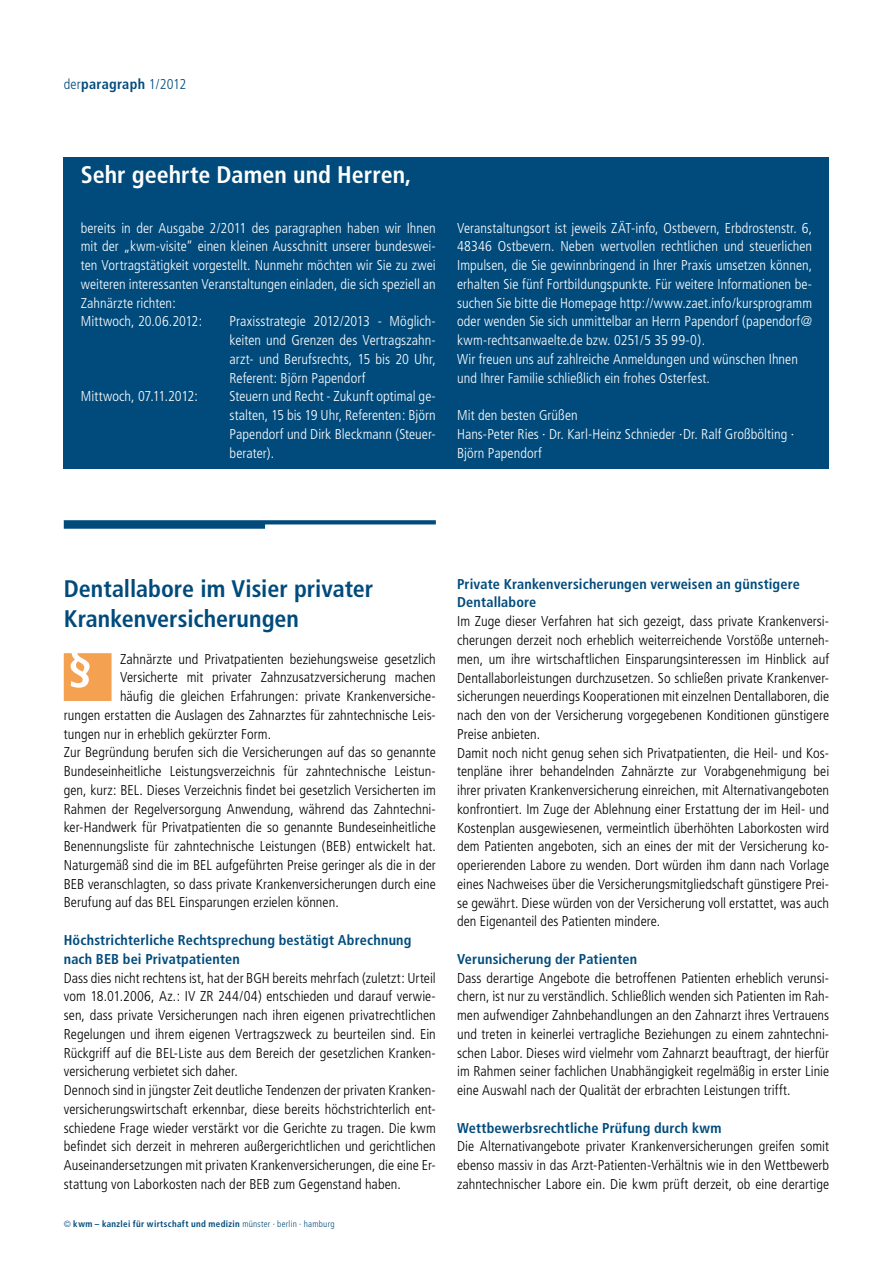
<style>
.page{position:relative;width:893px;height:1263px;background:#fff}
.page>*{position:absolute;margin:0;border:0;box-sizing:border-box;transform-origin:0 0}
.t1{font:700 condensed 24px/30px "Frutiger";color:#004b7c}
.t2{font:700 condensed 24px "Frutiger";color:#fff}
.t3{font:300 condensed 14.25px/18.8px "Frutiger";letter-spacing:.005em;color:#000}
.t4{font:300 condensed 14.25px/18.8px "Frutiger";letter-spacing:.005em;color:#fff}
.t5{font:700 condensed 14.25px/18.8px "Frutiger";letter-spacing:.01em;color:#004b7c}
.t6{font:300 condensed 14.25px "Frutiger";letter-spacing:.005em;color:#004b7c}
.t7{font:700 condensed 9px "Frutiger";letter-spacing:.04em;color:#004b7c}
.s1{font-weight:700}
.s2{font-weight:300}
</style>
<div class="page">
<div style="left:64px;top:157px;width:765px;height:312px;background:#004b7c"></div>
<svg style="left:64px;top:653px;width:48px;height:48px"></svg>
<svg style="left:64px;top:520px;width:372px;height:9px"></svg>
<p class="t6" style="left:64px;top:76px;width:124px">der<span class="s1">paragraph</span> 1/2012</p>
<h1 class="t2" style="left:81px;top:161px;width:332px">Sehr geehrte Damen und Herren,</h1>
<p class="t4" style="left:81px;top:218px;width:357px">bereits in der Ausgabe 2/2011 des paragraphen haben wir Ihnen mit der „kwm-visite“ einen kleinen Ausschnitt unserer bundeswei&shy;ten Vortragstätigkeit vorgestellt. Nunmehr möchten wir Sie zu zwei weiteren interessanten Veranstaltungen einladen, die sich speziell an Zahnärzte richten:<br>Mittwoch, 20.06.2012:</p>
<p class="t4" style="left:230px;top:312px;width:208px;text-align:justify">Praxisstrategie 2012/2013 - Möglich&shy;keiten und Grenzen des Vertragszahn&shy;arzt- und Berufsrechts, 15 bis 20 Uhr, Referent: Björn Papendorf</p>
<p class="t4" style="left:81px;top:387px;width:119px">Mittwoch, 07.11.2012:</p>
<p class="t4" style="left:230px;top:387px;width:208px;text-align:justify">Steuern und Recht - Zukunft optimal ge&shy;stalten, 15 bis 19 Uhr, Referenten: Björn Papendorf und Dirk Bleckmann (Steuer&shy;berater).</p>
<p class="t4" style="left:457px;top:218px;width:357px">Veranstaltungsort ist jeweils ZÄT-info, Ostbevern, Erbdrostenstr. 6, 48346 Ostbevern. Neben wertvollen rechtlichen und steuerlichen Impulsen, die Sie gewinnbringend in Ihrer Praxis umsetzen können, erhalten Sie fünf Fortbildungspunkte. Für weitere Informationen be&shy;suchen Sie bitte die Homepage http://www.zaet.info/kursprogramm oder wenden Sie sich unmittelbar an Herrn Papendorf (papendorf@ kwm-rechtsanwaelte.de bzw. 0251/5 35 99-0).<br>Wir freuen uns auf zahlreiche Anmeldungen und wünschen Ihnen und Ihrer Familie schließlich ein frohes Osterfest.</p>
<p class="t4" style="left:457px;top:406px;width:339px">Mit den besten Grüßen<br>Hans-Peter Ries · Dr. Karl-Heinz Schnieder ·Dr. Ralf Großbölting ·<br>Björn Papendorf</p>
<h1 class="t1" style="left:64px;top:574px;width:311px">Dentallabore im Visier privater<br>Krankenversicherungen</h1>
<p class="t3" style="left:120px;top:649px;width:317px">Zahnärzte und Privatpatienten beziehungsweise gesetzlich</p>
<p class="t3" style="left:120px;top:668px;width:317px">Versicherte mit privater Zahnzusatzversicherung machen</p>
<p class="t3" style="left:120px;top:687px;width:317px">häufig die gleichen Erfahrungen: private Krankenversiche-</p>
<p class="t3" style="left:64px;top:706px;width:374px">rungen erstatten die Auslagen des Zahnarztes für zahntechnische Leis-</p>
<p class="t3" style="left:64px;top:724px;width:209px">tungen nur in erheblich gekürzter Form.</p>
<p class="t3" style="left:64px;top:743px;width:374px">Zur Begründung berufen sich die Versicherungen auf das so genannte</p>
<p class="t3" style="left:64px;top:762px;width:374px">Bundeseinheitliche Leistungsverzeichnis für zahntechnische Leistun-</p>
<p class="t3" style="left:64px;top:781px;width:374px">gen, kurz: BEL. Dieses Verzeichnis findet bei gesetzlich Versicherten im</p>
<p class="t3" style="left:64px;top:799px;width:374px">Rahmen der Regelversorgung Anwendung, während das Zahntechni-</p>
<p class="t3" style="left:64px;top:818px;width:374px">ker-Handwerk für Privatpatienten die so genannte Bundeseinheitliche</p>
<p class="t3" style="left:64px;top:837px;width:374px">Benennungsliste für zahntechnische Leistungen (BEB) entwickelt hat.</p>
<p class="t3" style="left:64px;top:856px;width:374px">Naturgemäß sind die im BEL aufgeführten Preise geringer als die in der</p>
<p class="t3" style="left:64px;top:875px;width:373px">BEB veranschlagten, so dass private Krankenversicherungen durch eine</p>
<p class="t3" style="left:64px;top:893px;width:276px">Berufung auf das BEL Einsparungen erzielen können.</p>
<p class="t5" style="left:64px;top:931px;width:349px">Höchstrichterliche Rechtsprechung bestätigt Abrechnung nach BEB bei Privatpatienten</p>
<p class="t3" style="left:64px;top:968px;width:374px">Dass dies nicht rechtens ist, hat der BGH bereits mehrfach (zuletzt: Urteil vom 18.01.2006, Az.: IV ZR 244/04) entschieden und darauf verwie&shy;sen, dass private Versicherungen nach ihren eigenen privatrechtlichen Regelungen und ihrem eigenen Vertragszweck zu beurteilen sind. Ein Rückgriff auf die BEL-Liste aus dem Bereich der gesetzlichen Kranken&shy;versicherung verbietet sich daher.<br>Dennoch sind in jüngster Zeit deutliche Tendenzen der privaten Kranken&shy;versicherungswirtschaft erkennbar, diese bereits höchstrichterlich ent&shy;schiedene Frage wieder verstärkt vor die Gerichte zu tragen. Die kwm befindet sich derzeit in mehreren außergerichtlichen und gerichtlichen Auseinandersetzungen mit privaten Krankenversicherungen, die eine Er&shy;stattung von Laborkosten nach der BEB zum Gegenstand haben.</p>
<p class="t7" style="left:64px;top:1219px;width:272px"><span class="s2">©</span> kwm – kanzlei für wirtschaft und medizin <span class="s2">münster · berlin · hamburg</span></p>
<p class="t5" style="left:457px;top:574px;width:344px">Private Krankenversicherungen verweisen an günstigere<br>Dentallabore</p>
<p class="t3" style="left:457px;top:612px;width:374px">Im Zuge dieser Verfahren hat sich gezeigt, dass private Krankenversi&shy;cherungen derzeit noch erheblich weiterreichende Vorstöße unterneh&shy;men, um ihre wirtschaftlichen Einsparungsinteressen im Hinblick auf Dentallaborleistungen durchzusetzen. So schließen private Krankenver&shy;sicherungen neuerdings Kooperationen mit einzelnen Dentallaboren, die nach den von der Versicherung vorgegebenen Konditionen günstigere Preise anbieten.<br>Damit noch nicht genug sehen sich Privatpatienten, die Heil- und Kos&shy;tenpläne ihrer behandelnden Zahnärzte zur Vorabgenehmigung bei ihrer privaten Krankenversicherung einreichen, mit Alternativangeboten konfrontiert. Im Zuge der Ablehnung einer Erstattung der im Heil- und Kostenplan ausgewiesenen, vermeintlich überhöhten Laborkosten wird dem Patienten angeboten, sich an eines der mit der Versicherung ko&shy;operierenden Labore zu wenden. Dort würden ihm dann nach Vorlage eines Nachweises über die Versicherungsmitgliedschaft günstigere Prei&shy;se gewährt. Diese würden von der Versicherung voll erstattet, was auch den Eigenanteil des Patienten mindere.</p>
<p class="t5" style="left:457px;top:949px;width:182px">Verunsicherung der Patienten</p>
<p class="t3" style="left:457px;top:968px;width:374px;text-align:justify">Dass derartige Angebote die betroffenen Patienten erheblich verunsi&shy;chern, ist nur zu verständlich. Schließlich wenden sich Patienten im Rah&shy;men aufwendiger Zahnbehandlungen an den Zahnarzt ihres Vertrauens und treten in keinerlei vertragliche Beziehungen zu einem zahntechni&shy;schen Labor. Dieses wird vielmehr vom Zahnarzt beauftragt, der hierfür im Rahmen seiner fachlichen Unabhängigkeit regelmäßig in erster Linie eine Auswahl nach der Qualität der erbrachten Leistungen trifft.</p>
<p class="t5" style="left:457px;top:1118px;width:266px">Wettbewerbsrechtliche Prüfung durch kwm</p>
<p class="t3" style="left:457px;top:1137px;width:374px;text-align:justify">Die Alternativangebote privater Krankenversicherungen greifen somit ebenso massiv in das Arzt-Patienten-Verhältnis wie in den Wettbewerb zahntechnischer Labore ein. Die kwm prüft derzeit, ob eine derartige</p>
</div>
